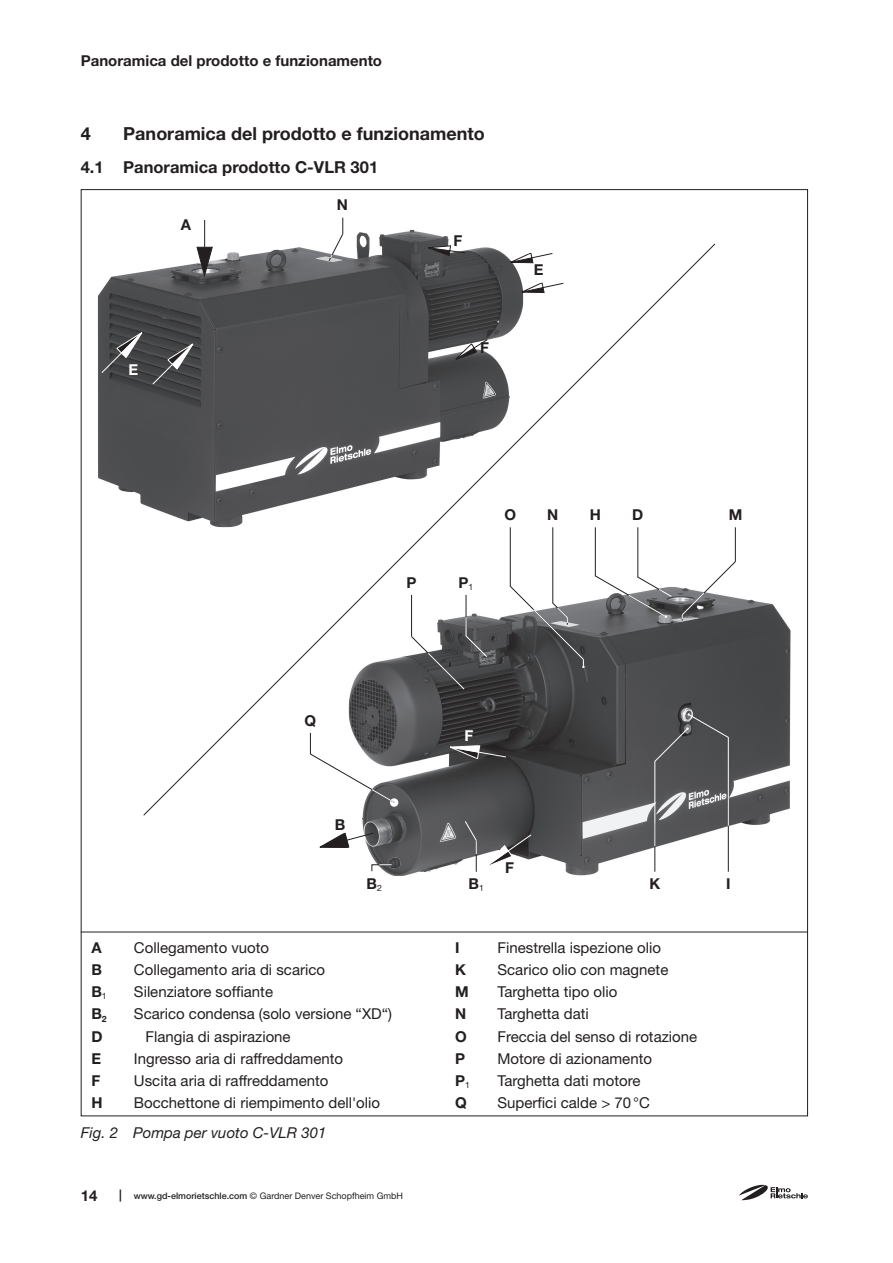
<style>
.page{position:relative;width:893px;height:1263px;background:#fff}
.page>*{position:absolute;margin:0;border:0;box-sizing:border-box;transform-origin:0 0}
.t1{font:700 18px "Helvetica Neue LT Pro";color:#231f20}
.t2{font:700 16.5px "Helvetica Neue LT Pro";color:#231f20}
.Legende_ohne{font:15px "Helvetica Neue LT Pro";color:#231f20}
.Legende_ohne-2{font:700 15px "Helvetica Neue LT Pro";color:#231f20}
.t3{font:italic 15px "Helvetica Neue LT Pro";color:#231f20}
.t4{font:700 15px "Helvetica Neue LT Pro";color:#fff}
.t5{font:9px "Helvetica Neue LT Pro";color:#231f20}
.s1{font-weight:700;font-size:12px}
.s2{font-weight:500}
</style>
<div class="page">
<svg style="left:739px;top:1184px;width:69px;height:16px"></svg>
<svg style="left:143px;top:243px;width:573px;height:573px"></svg>
<img style="left:98px;top:230px;width:425px;height:297px">
<img style="left:349px;top:587px;width:442px;height:289px">
<img style="left:387px;top:856px;width:14px;height:13px">
<svg style="left:196px;top:220px;width:17px;height:56px"></svg>
<svg style="left:454px;top:336px;width:36px;height:25px"></svg>
<svg style="left:101px;top:330px;width:43px;height:44px;background:#555657"></svg>
<div style="left:390px;top:798px;width:8px;height:9px;background:#fff;border-radius:50%"></div>
<hr style="left:552px;top:527px;width:1px;height:76px;background:#231f20">
<hr style="left:595px;top:527px;width:1px;height:49px;background:#231f20">
<hr style="left:411px;top:595px;width:1px;height:41px;background:#231f20">
<svg style="left:152px;top:341px;width:43px;height:44px;background:#545455"></svg>
<svg style="left:519px;top:282px;width:45px;height:11px"></svg>
<svg style="left:319px;top:832px;width:55px;height:16px"></svg>
<svg style="left:449px;top:745px;width:58px;height:14px"></svg>
<hr style="left:466px;top:595px;width:1px;height:33px;background:#231f20">
<svg style="left:411px;top:617px;width:77px;height:73px"></svg>
<hr style="left:510px;top:527px;width:1px;height:59px;background:#231f20">
<hr style="left:735px;top:527px;width:1px;height:35px;background:#231f20">
<hr style="left:655px;top:823px;width:1px;height:49px;background:#231f20">
<hr style="left:728px;top:790px;width:1px;height:82px;background:#231f20">
<hr style="left:728px;top:737px;width:1px;height:89px;background:#fff">
<hr style="left:655px;top:761px;width:1px;height:85px;background:#fff">
<svg style="left:328px;top:218px;width:15px;height:43px"></svg>
<svg style="left:508px;top:253px;width:45px;height:10px"></svg>
<svg style="left:654px;top:713px;width:75px;height:49px;background:#535455"></svg>
<svg style="left:309px;top:733px;width:86px;height:70px"></svg>
<hr style="left:476px;top:840px;width:1px;height:32px;background:#231f20">
<svg style="left:464px;top:820px;width:68px;height:49px"></svg>
<hr style="left:637px;top:527px;width:1px;height:50px;background:#231f20">
<svg style="left:594px;top:575px;width:78px;height:43px"></svg>
<svg style="left:426px;top:246px;width:40px;height:10px"></svg>
<svg style="left:681px;top:561px;width:55px;height:59px"></svg>
<svg style="left:509px;top:585px;width:76px;height:83px"></svg>
<svg style="left:371px;top:864px;width:21px;height:8px"></svg>
<hr style="left:81px;top:932px;width:727px;height:1px;background:#231f20">
<p class="Legende_ohne-2" style="left:81px;top:51px;width:303px">Panoramica del prodotto e funzionamento</p>
<p class="t1" style="left:81px;top:123px;width:12px">4</p>
<p class="t1" style="left:123px;top:123px;width:363px">Panoramica del prodotto e funzionamento</p>
<p class="t2" style="left:81px;top:157px;width:299px">4.1 Panoramica prodotto C-VLR 301</p>
<p class="Legende_ohne-2" style="left:181px;top:215px;width:12px">A</p>
<p class="t4" style="left:129px;top:360px;width:11px">E</p>
<p class="Legende_ohne-2" style="left:337px;top:196px;width:13px">N</p>
<p class="Legende_ohne-2" style="left:454px;top:232px;width:10px">F</p>
<p class="Legende_ohne-2" style="left:480px;top:338px;width:10px">F</p>
<p class="Legende_ohne-2" style="left:534px;top:260px;width:11px">E</p>
<p class="Legende_ohne-2" style="left:407px;top:573px;width:12px">P</p>
<p class="Legende_ohne-2" style="left:459px;top:573px;width:16px">P<sub>1</sub></p>
<p class="Legende_ohne-2" style="left:504px;top:505px;width:13px">O</p>
<p class="Legende_ohne-2" style="left:729px;top:505px;width:15px">M</p>
<p class="Legende_ohne-2" style="left:547px;top:505px;width:13px">N</p>
<p class="Legende_ohne-2" style="left:590px;top:505px;width:13px">H</p>
<p class="Legende_ohne-2" style="left:632px;top:505px;width:13px">D</p>
<p class="Legende_ohne-2" style="left:305px;top:711px;width:13px">Q</p>
<p class="Legende_ohne-2" style="left:335px;top:815px;width:12px">B</p>
<p class="Legende_ohne-2" style="left:366px;top:874px;width:17px">B<sub>2</sub></p>
<p class="Legende_ohne-2" style="left:91px;top:938px;width:12px">A</p>
<p class="Legende_ohne" style="left:134px;top:938px;width:137px">Collegamento vuoto</p>
<p class="Legende_ohne-2" style="left:91px;top:960px;width:12px">B</p>
<p class="Legende_ohne" style="left:134px;top:960px;width:193px">Collegamento aria di scarico</p>
<p class="Legende_ohne-2" style="left:91px;top:982px;width:17px">B<sub>1</sub></p>
<p class="Legende_ohne" style="left:134px;top:983px;width:141px">Silenziatore soffiante</p>
<p class="Legende_ohne-2" style="left:91px;top:1005px;width:17px">B<sub>2</sub></p>
<p class="Legende_ohne" style="left:134px;top:1005px;width:260px">Scarico condensa (solo versione “XD“)</p>
<p class="Legende_ohne-2" style="left:91px;top:1027px;width:13px">D</p>
<p class="Legende_ohne" style="left:145px;top:1027px;width:147px">Flangia di aspirazione</p>
<p class="Legende_ohne-2" style="left:91px;top:1049px;width:11px">E</p>
<p class="Legende_ohne" style="left:134px;top:1050px;width:211px">Ingresso aria di raffreddamento</p>
<p class="Legende_ohne-2" style="left:91px;top:1071px;width:10px">F</p>
<p class="Legende_ohne" style="left:134px;top:1072px;width:196px">Uscita aria di raffreddamento</p>
<p class="Legende_ohne-2" style="left:91px;top:1094px;width:13px">H</p>
<p class="Legende_ohne" style="left:134px;top:1094px;width:248px">Bocchettone di riempimento dell'olio</p>
<p class="t3" style="left:81px;top:1123px;width:247px">Fig. 2 Pompa per vuoto C-VLR 301</p>
<p class="Legende_ohne-2" style="left:81px;top:1187px;width:18px">14</p>
<p class="t5" style="left:119px;top:1191px;width:285px"><span class="s1">|</span> <span class="s2">www.gd-elmorietschle.com</span> © Gardner Denver Schopfheim GmbH</p>
<p class="t4" style="left:465px;top:726px;width:10px">F</p>
<p class="Legende_ohne-2" style="left:505px;top:858px;width:10px">F</p>
<p class="Legende_ohne-2" style="left:469px;top:874px;width:17px">B<sub>1</sub></p>
<p class="Legende_ohne-2" style="left:649px;top:874px;width:12px">K</p>
<p class="Legende_ohne-2" style="left:726px;top:874px;width:6px">I</p>
<p class="Legende_ohne-2" style="left:455px;top:938px;width:6px">I</p>
<p class="Legende_ohne" style="left:497px;top:938px;width:165px">Finestrella ispezione olio</p>
<p class="Legende_ohne-2" style="left:455px;top:960px;width:12px">K</p>
<p class="Legende_ohne" style="left:497px;top:960px;width:172px">Scarico olio con magnete</p>
<p class="Legende_ohne-2" style="left:455px;top:982px;width:15px">M</p>
<p class="Legende_ohne" style="left:497px;top:983px;width:121px">Targhetta tipo olio</p>
<p class="Legende_ohne-2" style="left:455px;top:1005px;width:13px">N</p>
<p class="Legende_ohne" style="left:497px;top:1005px;width:93px">Targhetta dati</p>
<p class="Legende_ohne-2" style="left:455px;top:1027px;width:13px">O</p>
<p class="Legende_ohne" style="left:497px;top:1027px;width:201px">Freccia del senso di rotazione</p>
<p class="Legende_ohne-2" style="left:455px;top:1049px;width:12px">P</p>
<p class="Legende_ohne" style="left:497px;top:1050px;width:156px">Motore di azionamento</p>
<p class="Legende_ohne-2" style="left:455px;top:1071px;width:16px">P<sub>1</sub></p>
<p class="Legende_ohne" style="left:497px;top:1072px;width:144px">Targhetta dati motore</p>
<p class="Legende_ohne-2" style="left:455px;top:1094px;width:13px">Q</p>
<p class="Legende_ohne" style="left:497px;top:1094px;width:154px">Superfici calde &gt; 70°C</p>
</div>
